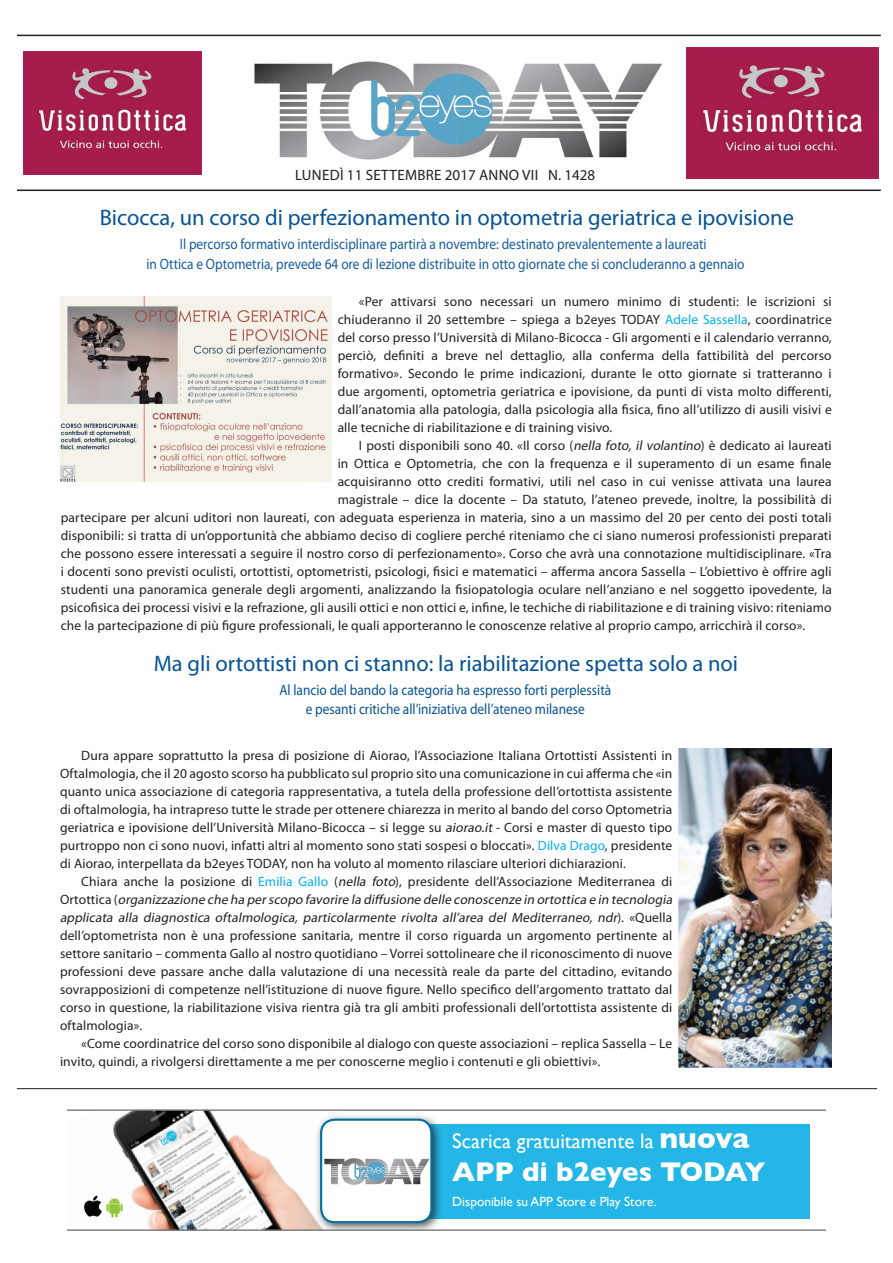
<style>
.page{position:relative;width:893px;height:1263px;background:#fff}
.page>*{position:absolute;margin:0;border:0;box-sizing:border-box;transform-origin:0 0}
.t1{font:700 27.6px "Gill Sans";color:#fff}
.t2{font:22.5px "Myriad Pro";color:#075394}
.t3{font:20.85px "Gill Sans";color:#fff}
.t4{font:15px/19.5px "Myriad Pro";color:#175d9e;text-align:center;scale:.89 1}
.t5{font:15px/19.5px "Myriad Pro";color:#075394;text-align:center;scale:.89 1}
.t6{font:15px "Myriad Pro";letter-spacing:.02em;color:#231f20}
.t7{font:13.5px/18px "Myriad Pro";letter-spacing:.01em;color:#231f20;text-align:justify}
.t8{font:13.35px "Gill Sans";color:#fff}
.s1{color:#00aeef}
.s2{font-style:italic}
.s3{font-weight:700;font-size:29.4px}
</style>
<div class="page">
<img style="left:254px;top:61px;width:408px;height:99px">
<hr style="left:17px;top:1088px;width:860px;height:1px;background:#231f20">
<img style="left:687px;top:48px;width:191px;height:131px">
<img style="left:23px;top:52px;width:179px;height:122px">
<hr style="left:17px;top:190px;width:864px;height:1px;background:#231f20">
<hr style="left:17px;top:35px;width:864px;height:1px;background:#231f20">
<img style="left:88px;top:1111px;width:227px;height:118px">
<img style="left:92px;top:1191px;width:45px;height:33px">
<img style="left:84px;top:1195px;width:20px;height:21px">
<div style="left:410px;top:1124px;width:400px;height:95px;background:#24b6e7"></div>
<div style="left:315px;top:1113px;width:129px;height:117px;background:#231f20;opacity:.75"></div>
<img style="left:321px;top:1120px;width:110px;height:102px">
<div style="left:320px;top:1118px;width:112px;height:105px;border:2px solid #006f9a;border-radius:13px"></div>
<svg style="left:67px;top:1110px;width:759px;height:1px"></svg>
<svg style="left:67px;top:1229px;width:759px;height:1px"></svg>
<img style="left:61px;top:296px;width:270px;height:185px">
<img style="left:679px;top:749px;width:152px;height:318px">
<p class="t6" style="left:295px;top:166px;width:302px">lunedì 11 settembre 2017 ANNO VII N. 1428</p>
<h2 class="t2" style="left:100px;top:204px;width:696px">Bicocca, un corso di perfezionamento in optometria geriatrica e ipovisione</h2>
<p class="t4" style="left:146px;top:234px;width:673px">Il percorso formativo interdisciplinare partirà a novembre: destinato prevalentemente a laureati<br>in Ottica e Optometria, prevede 64 ore di lezione distribuite in otto giornate che si concluderanno a gennaio</p>
<p class="t7" style="left:338px;top:292px;width:496px;text-indent:21px">«Per attivarsi sono necessari un numero minimo di studenti: le iscrizioni si chiuderanno il 20 settembre – spiega a b2eyes TODAY <span class="s1">Adele Sassella</span>, coordinatrice del corso presso l’Università di Milano-Bicocca - Gli argomenti e il calendario verranno, perciò, definiti a breve nel dettaglio, alla conferma della fattibilità del percorso formativo». Secondo le prime indicazioni, durante le otto giornate si tratteranno i due argomenti, optometria geriatrica e ipovisione, da punti di vista molto differenti, dall’anatomia alla patologia, dalla psicologia alla fisica, fino all’utilizzo di ausili visivi e alle tecniche di riabilitazione e di training visivo.</p>
<p class="t7" style="left:359px;top:436px;width:474px">I posti disponibili sono 40. «Il corso (<span class="s2">nella foto, il volantino</span>) è dedicato ai laureati</p>
<p class="t7" style="left:338px;top:454px;width:496px">in Ottica e Optometria, che con la frequenza e il superamento di un esame finale</p>
<p class="t7" style="left:338px;top:472px;width:495px">acquisiranno otto crediti formativi, utili nel caso in cui venisse attivata una laurea</p>
<p class="t7" style="left:338px;top:490px;width:496px">magistrale – dice la docente – Da statuto, l’ateneo prevede, inoltre, la possibilità di</p>
<p class="t7" style="left:61px;top:508px;width:773px">partecipare per alcuni uditori non laureati, con adeguata esperienza in materia, sino a un massimo del 20 per cento dei posti totali</p>
<p class="t7" style="left:61px;top:526px;width:772px">disponibili: si tratta di un’opportunità che abbiamo deciso di cogliere perché riteniamo che ci siano numerosi professionisti preparati</p>
<p class="t7" style="left:61px;top:544px;width:772px">che possono essere interessati a seguire il nostro corso di perfezionamento». Corso che avrà una connotazione multidisciplinare. «Tra</p>
<p class="t7" style="left:61px;top:562px;width:772px">i docenti sono previsti oculisti, ortottisti, optometristi, psicologi, fisici e matematici – afferma ancora Sassella – L’obiettivo è offrire agli</p>
<p class="t7" style="left:61px;top:580px;width:773px">studenti una panoramica generale degli argomenti, analizzando la fisiopatologia oculare nell’anziano e nel soggetto ipovedente, la</p>
<p class="t7" style="left:61px;top:598px;width:772px">psicofisica dei processi visivi e la refrazione, gli ausili ottici e non ottici e, infine, le techiche di riabilitazione e di training visivo: riteniamo</p>
<p class="t7" style="left:61px;top:616px;width:746px">che la partecipazione di più figure professionali, le quali apporteranno le conoscenze relative al proprio campo, arricchirà il corso».</p>
<h2 class="t2" style="left:154px;top:650px;width:586px">Ma gli ortottisti non ci stanno: la riabilitazione spetta solo a noi</h2>
<p class="t5" style="left:279px;top:679px;width:374px">Al lancio del bando la categoria ha espresso forti perplessità e pesanti critiche all’iniziativa dell’ateneo milanese</p>
<p class="t7" style="left:60px;top:746px;width:614px;text-indent:21px">Dura appare soprattutto la presa di posizione di Aiorao, l’Associazione Italiana Ortottisti Assistenti in Oftalmologia, che il 20 agosto scorso ha pubblicato sul proprio sito una comunicazione in cui afferma che «in quanto unica associazione di categoria rappresentativa, a tutela della professione dell’ortottista assistente di oftalmologia, ha intrapreso tutte le strade per ottenere chiarezza in merito al bando del corso Optometria geriatrica e ipovisione dell’Università Milano-Bicocca – si legge su <span class="s2">aiorao.it</span> - Corsi e master di questo tipo purtroppo non ci sono nuovi, infatti altri al momento sono stati sospesi o bloccati». <span class="s1">Dilva Drago</span>, presidente di Aiorao, interpellata da b2eyes TODAY, non ha voluto al momento rilasciare ulteriori dichiarazioni.</p>
<p class="t7" style="left:60px;top:872px;width:617px;text-align:left;text-indent:21px">Chiara anche la posizione di <span class="s1">Emilia Gallo</span> (<span class="s2">nella foto</span>), presidente dell’Associazione Mediterranea di O r t o t t i c a ( <span class="s2">organizzazione che ha perscopo favorire la diffusione delle conoscenze in ortottica e in tecnologia applicata alla diagnostica oftalmologica, particolarmente rivolta all’area del Mediterraneo, ndr</span>) . « Q u e l l a dell’optometrista non è una professione sanitaria, mentre il corso riguarda un argomento pertinente al settore sanitario – commenta Gallo al nostro quotidiano – Vorrei sottolineare che il riconoscimento di nuove professioni deve passare anche dalla valutazione di una necessità reale da parte del cittadino, evitando sovrapposizioni di competenze nell’istituzione di nuove figure. Nello specifico dell’argomento trattato dal corso in questione, la riabilitazione visiva rientra già tra gli ambiti professionali dell’ortottista assistente di oftalmologia».</p>
<p class="t7" style="left:60px;top:1034px;width:614px;text-indent:21px">«Come coordinatrice del corso sono disponibile al dialogo con queste associazioni – replica Sassella – Le invito, quindi, a rivolgersi direttamente a me per conoscerne meglio i contenuti e gli obiettivi».</p>
<h3 class="t3" style="left:452px;top:1128px;width:299px">Scarica gratuitamente la <span class="s3">nuova</span></h3>
<h1 class="t1" style="left:452px;top:1155px;width:315px">APP di b2eyes TODAY</h1>
<p class="t8" style="left:452px;top:1194px;width:206px">Disponibile su APP Store e Play Store.</p>
</div>
